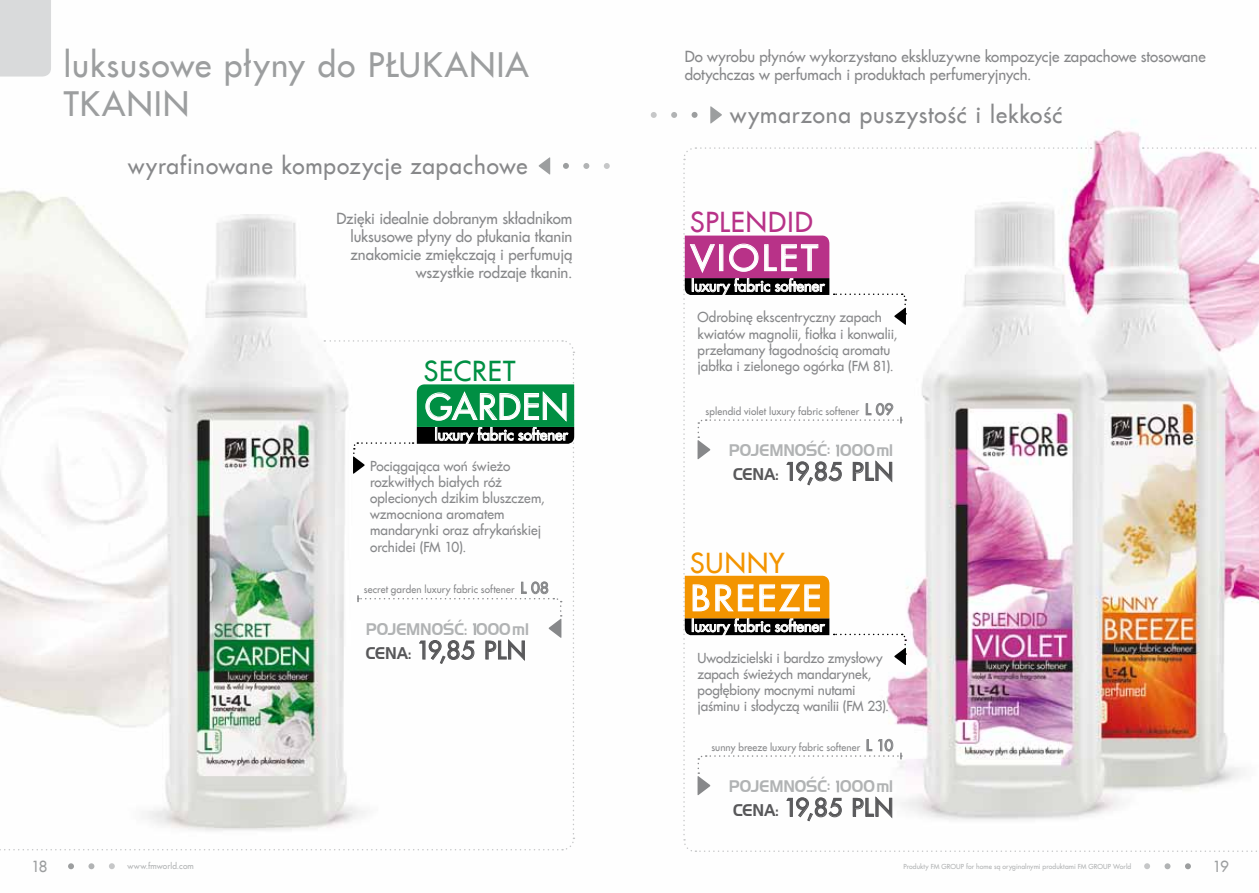
<style>
.page{position:relative;width:1259px;height:893px;background:#fff}
.page>*{position:absolute;margin:0;border:0;box-sizing:border-box;transform-origin:0 0}
.t1{font:34.5px "Fujiyama 2";color:#fff;scale:1.05 1}
.t2{font:34.5px "Fujiyama 2";color:#fff}
.t3{font:33px/39.6px "Fujiyama 2";letter-spacing:.03em;color:#9c9e9f}
.t4{font:27px "Fujiyama 2";color:#b83288}
.t5{font:27px "Fujiyama 2";color:#008f43}
.t6{font:27px "Fujiyama 2";color:#f39400}
.t7{font:24px "Fujiyama 2";letter-spacing:-.05em;color:#58585a}
.t8{font:22.5px "Fujiyama 2";letter-spacing:.04em;color:#87888a}
.t9{font:16.35px "Handel Gothic L2";letter-spacing:-.005em;color:#b1b3b4;scale:.91 1}
.t10{font:15px/18px "Fujiyama 2";letter-spacing:-.005em;color:#87888a;text-align:right}
.t11{font:15px "Fujiyama 2";color:#fff}
.t12{font:15px "Fujiyama 2";color:#9c9e9f}
.t13{font:13.5px/16.2px "Fujiyama 2";letter-spacing:-.005em;color:#87888a}
.t14{font:9.9px "Fujiyama 2";letter-spacing:.01em;color:#87888a}
.t15{font:8.25px "Fujiyama 2";letter-spacing:.015em;color:#b1b3b4}
.t16{font:6.75px "Fujiyama 2";letter-spacing:.015em;color:#b1b3b4}
.s1{font-size:14.85px}
.s2{font-family:"Handel Gothic L2";font-size:16.5px}
</style>
<div class="page">
<img style="left:0;top:113px;width:1189px;height:757px">
<svg style="left:109px;top:863px;width:6px;height:6px"></svg>
<svg style="left:88px;top:863px;width:6px;height:6px"></svg>
<svg style="left:68px;top:863px;width:6px;height:6px"></svg>
<svg style="left:1144px;top:863px;width:6px;height:6px"></svg>
<svg style="left:1164px;top:863px;width:6px;height:6px"></svg>
<svg style="left:1185px;top:863px;width:6px;height:6px"></svg>
<div style="left:0;top:0;width:51px;height:77px;background:#d9dadb"></div>
<svg style="left:563px;top:163px;width:6px;height:6px"></svg>
<svg style="left:583px;top:163px;width:6px;height:6px"></svg>
<svg style="left:604px;top:163px;width:6px;height:6px"></svg>
<svg style="left:538px;top:157px;width:12px;height:18px"></svg>
<svg style="left:691px;top:112px;width:6px;height:6px"></svg>
<svg style="left:671px;top:112px;width:6px;height:6px"></svg>
<svg style="left:651px;top:112px;width:6px;height:6px"></svg>
<svg style="left:710px;top:106px;width:12px;height:18px"></svg>
<img style="left:682px;top:147px;width:577px;height:706px">
<svg style="left:0;top:339px;width:575px;height:512px"></svg>
<h2 class="t3" style="left:64px;top:43px;width:326px">luksusowe płyny do płukania tkanin</h2>
<h3 class="t8" style="left:128px;top:149px;width:401px">wyrafinowane kompozycje zapachowe</h3>
<p class="t10" style="left:685px;top:47px;width:522px;text-align:left">Do wyrobu płynów wykorzystano ekskluzywne kompozycje zapachowe stosowane dotychczas w perfumach i produktach perfumeryjnych.</p>
<h3 class="t8" style="left:730px;top:98px;width:334px">wymarzona puszystość i lekkość</h3>
<p class="t10" style="left:336px;top:208px;width:237px">Dzięki idealnie dobranym składnikom</p>
<h3 class="t4" style="left:690px;top:202px;width:17px">splendid</h3>
<p class="t10" style="left:350px;top:226px;width:223px">luksusowe płyny do płukania tkanin znakomicie zmiękczają i perfumują wszystkie rodzaje tkanin.</p>
<h1 class="t1" style="left:691px;top:232px;width:22px">violet</h1>
<p class="t11" style="left:691px;top:275px;width:135px">luxury fabric softener</p>
<h3 class="t5" style="left:424px;top:351px;width:17px">secret</h3>
<h1 class="t2" style="left:425px;top:381px;width:25px">garden</h1>
<p class="t11" style="left:434px;top:423px;width:135px">luxury fabric softener</p>
<p class="t13" style="left:370px;top:457px;width:176px">Pociągająca woń świeżo rozkwitłych białych róż oplecionych dzikim bluszczem, wzmocniona aromatem mandarynki oraz afrykańskiej orchidei (FM 10).</p>
<p class="t14" style="left:364px;top:582px;width:186px">secret garden luxury fabric softener <span class="s1">l 08</span></p>
<p class="t9" style="left:366px;top:619px;width:181px">POJEMNOŚĆ: 000ml</p>
<h3 class="t7" style="left:366px;top:632px;width:133px"><span class="s2">CENA:</span> 19,85 pln</h3>
<p class="t13" style="left:697px;top:309px;width:201px">Odrobinę ekscentryczny zapach kwiatów magnolii, fiołka i konwalii, przełamany łagodnością aromatu jabłka i zielonego ogórka (FM 81).</p>
<p class="t14" style="left:705px;top:404px;width:189px">splendid violet luxury fabric softener <span class="s1">l 09</span></p>
<p class="t9" style="left:729px;top:440px;width:182px">POJEMNOŚĆ: 000ml</p>
<h3 class="t7" style="left:733px;top:454px;width:133px"><span class="s2">CENA:</span> 19,85 pln</h3>
<h3 class="t6" style="left:690px;top:542px;width:20px">sunny</h3>
<h1 class="t1" style="left:691px;top:572px;width:22px">breeze</h1>
<p class="t11" style="left:691px;top:615px;width:135px">luxury fabric softener</p>
<p class="t13" style="left:697px;top:649px;width:193px">Uwodzicielski i bardzo zmysłowy zapach świeżych mandarynek, pogłębiony mocnymi nutami jaśminu i słodyczą wanilii (FM 23).</p>
<p class="t14" style="left:711px;top:740px;width:183px">sunny breeze luxury fabric softener <span class="s1">l 10</span></p>
<p class="t9" style="left:729px;top:776px;width:182px">POJEMNOŚĆ: 000ml</p>
<h3 class="t7" style="left:733px;top:789px;width:133px"><span class="s2">CENA:</span> 19,85 pln</h3>
<p class="t12" style="left:31px;top:855px;width:18px">18</p>
<p class="t15" style="left:128px;top:860px;width:68px">www.fmworld.com</p>
<p class="t16" style="left:903px;top:861px;width:229px">Produkty FM GROUP for home są oryginalnymi produktami FM GROUP World</p>
<p class="t12" style="left:1213px;top:855px;width:17px">19</p>
</div>
